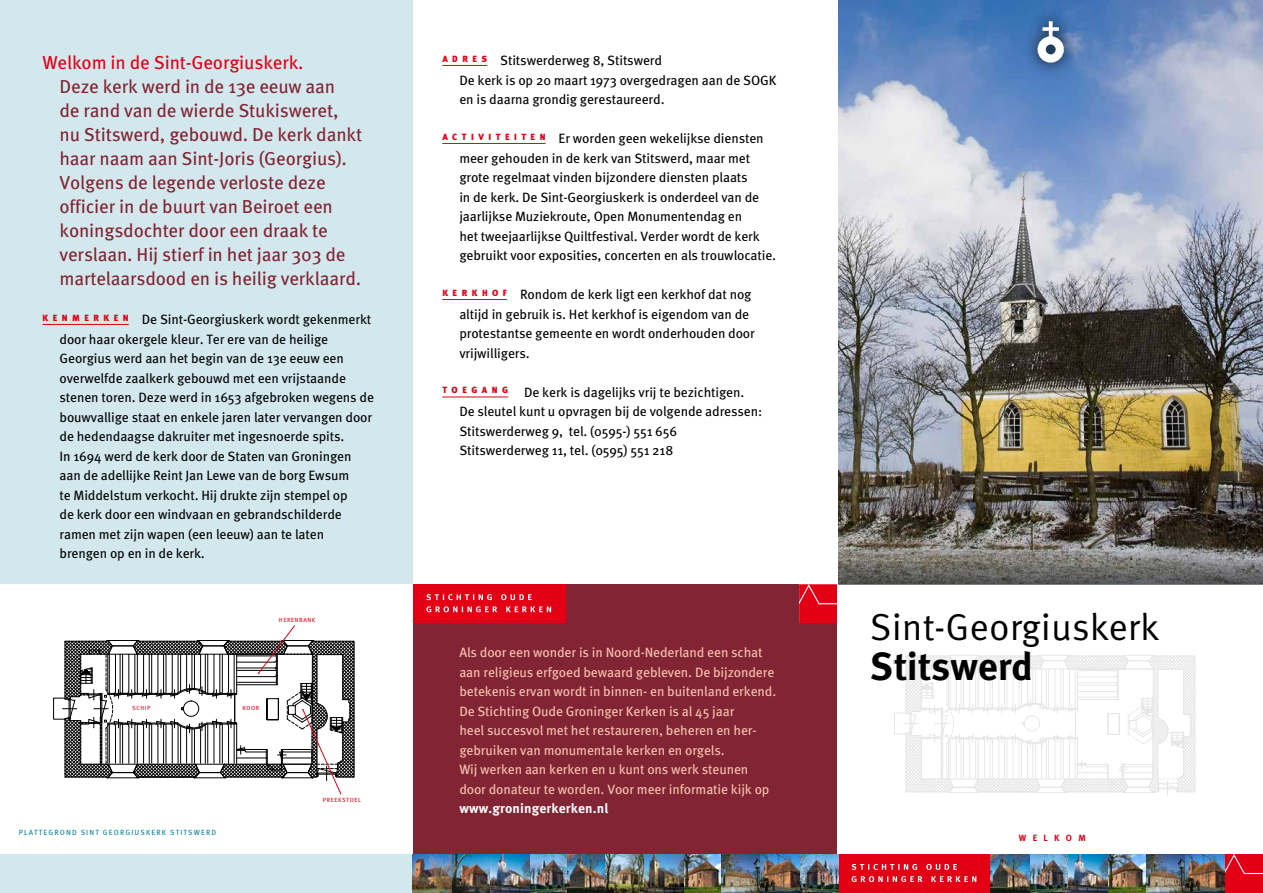
<style>
.page{position:relative;width:1263px;height:893px;background:#fff}
.page>*{position:absolute;margin:0;border:0;box-sizing:border-box;transform-origin:0 0}
.t1{font:700 39px "Meta Pro";color:#000}
.t2{font:37.5px "Meta Pro";color:#000}
.t3{font:18.75px/24px "Meta Pro";letter-spacing:-.01em;color:#812433}
.t4{font:18.75px "Meta Pro";letter-spacing:-.01em;color:#e30015}
.t5{font:13.5px/19.5px "Meta Pro";letter-spacing:-.01em;color:#000}
.t6{font:13.5px/19.5px "Meta Pro";letter-spacing:-.01em;color:#f9c4b1}
.t7{font:700 13.5px "Meta Pro";letter-spacing:.01em;color:#fff}
.t8{font:700 9px "Meta Pro";letter-spacing:.7em;color:#e30015}
.t9{font:7.5px "Meta Pro";letter-spacing:.15em;color:#00859a}
.t10{font:6px "Meta Pro";letter-spacing:.1em;color:#e30015}
</style>
<div class="page">
<div style="left:0;top:0;width:412px;height:893px;background:#d3e8ed"></div>
<div style="left:412px;top:584px;width:426px;height:270px;background:#812433"></div>
<div style="left:0;top:584px;width:412px;height:270px;background:#fff"></div>
<img style="left:838px;top:0;width:425px;height:557px">
<div style="left:413px;top:584px;width:152px;height:39px;background:#e30015"></div>
<svg style="left:426px;top:594px;width:106px;height:6px"></svg>
<svg style="left:426px;top:606px;width:125px;height:6px"></svg>
<svg style="left:799px;top:584px;width:39px;height:39px;background:#e51427"></svg>
<svg style="left:838px;top:557px;width:425px;height:27px;background:#6b6a67"></svg>
<hr style="left:43px;top:324px;width:86px;height:1px;background:#e30015">
<hr style="left:442px;top:65px;width:45px;height:1px;background:#e30015">
<hr style="left:442px;top:143px;width:104px;height:1px;background:#e30015">
<hr style="left:442px;top:299px;width:65px;height:1px;background:#e30015">
<hr style="left:442px;top:397px;width:66px;height:1px;background:#e30015">
<div style="left:53px;top:698px;width:12px;height:21px;border:1px solid #000"></div>
<svg style="left:62px;top:625px;width:293px;height:170px"></svg>
<div style="left:838px;top:854px;width:152px;height:39px;background:#e30015"></div>
<svg style="left:851px;top:864px;width:106px;height:6px"></svg>
<svg style="left:852px;top:876px;width:124px;height:6px"></svg>
<svg style="left:1224px;top:854px;width:39px;height:39px;background:#df0d21"></svg>
<img style="left:1029px;top:854px;width:39px;height:39px">
<img style="left:1107px;top:854px;width:39px;height:39px">
<img style="left:1146px;top:854px;width:39px;height:39px">
<img style="left:1185px;top:854px;width:39px;height:39px">
<img style="left:990px;top:854px;width:39px;height:39px">
<img style="left:1068px;top:854px;width:39px;height:39px">
<img style="left:530px;top:854px;width:37px;height:39px">
<img style="left:799px;top:854px;width:39px;height:39px">
<img style="left:683px;top:854px;width:39px;height:39px">
<img style="left:452px;top:854px;width:39px;height:39px">
<svg style="left:722px;top:854px;width:38px;height:39px"></svg>
<img style="left:760px;top:854px;width:39px;height:39px">
<img style="left:567px;top:854px;width:39px;height:39px">
<img style="left:413px;top:854px;width:39px;height:39px">
<svg style="left:606px;top:854px;width:38px;height:39px"></svg>
<img style="left:491px;top:854px;width:39px;height:39px">
<img style="left:644px;top:854px;width:39px;height:39px">
<div style="left:1022px;top:6px;width:57px;height:72px;background:#000;opacity:.75"></div>
<div style="left:1037px;top:36px;width:27px;height:27px;border:8px solid #fff;border-radius:50%"></div>
<svg style="left:1042px;top:21px;width:17px;height:16px"></svg>
<svg style="left:903px;top:655px;width:293px;height:140px"></svg>
<h3 class="t4" style="left:43px;top:51px;width:263px">Welkom in de Sint-Georgiuskerk.</h3>
<p class="t3" style="left:60px;top:75px;width:304px">Deze kerk werd in de 13e eeuw aan<br>de rand van de wierde Stukisweret, nu Stitswerd, gebouwd. De kerk dankt haar naam aan Sint-Joris (Georgius).<br>Volgens de legende verloste deze officier in de buurt van Beiroet een koningsdochter door een draak te verslaan. Hij stierf in het jaar 303 de martelaarsdood en is heilig verklaard.</p>
<p class="t5" style="left:60px;top:310px;width:316px;text-indent:-17px"><sup>K</sup> <sup>E</sup> <sup>N</sup> <sup>M</sup> <sup>E</sup> <sup>R</sup> <sup>K</sup> <sup>E</sup> <sup>N</sup> De Sint-Georgiuskerk wordt gekenmerkt door haar okergele kleur. Ter ere van de heilige Georgius werd aan het begin van de 13e eeuw een overwelfde zaalkerk gebouwd met een vrijstaande stenen toren. Deze werd in 1653 afgebroken wegens de bouwvallige staat en enkele jaren later vervangen door de hedendaagse dakruiter met ingesnoerde spits.<br>In 1694 werd de kerk door de Staten van Groningen aan de adellijke Reint Jan Lewe van de borg Ewsum<br>te Middelstum verkocht. Hij drukte zijn stempel op<br>de kerk door een windvaan en gebrandschilderde ramen met zijn wapen (een leeuw) aan te laten brengen op en in de kerk.</p>
<p class="t10" style="left:279px;top:616px;width:38px">HERENBANK</p>
<p class="t10" style="left:132px;top:704px;width:20px">SCHIP</p>
<p class="t10" style="left:242px;top:704px;width:18px">KOOR</p>
<p class="t9" style="left:19px;top:827px;width:199px">PLATTEGROND SINT GEORGIUSKERK STITSWERD</p>
<p class="t10" style="left:323px;top:796px;width:40px">PREEKSTOEL</p>
<p class="t5" style="left:459px;top:51px;width:319px;text-indent:-17px"><sup>A</sup> <sup>D</sup> <sup>R</sup> <sup>E</sup> <sup>S</sup> Stitswerderweg 8, Stitswerd<br>De kerk is op 20 maart 1973 overgedragen aan de SOGK en is daarna grondig gerestaureerd.</p>
<p class="t5" style="left:459px;top:129px;width:318px;text-indent:-17px"><sup>A</sup> <sup>C</sup> <sup>T</sup> <sup>I</sup> <sup>V</sup> <sup>I</sup> <sup>T</sup> <sup>E</sup> <sup>I</sup> <sup>T</sup> <sup>E</sup> <sup>N</sup> Er worden geen wekelijkse diensten meer gehouden in de kerk van Stitswerd, maar met grote regelmaat vinden bijzondere diensten plaats<br>in de kerk. De Sint-Georgiuskerk is onderdeel van de jaarlijkse Muziekroute, Open Monumentendag en<br>het tweejaarlijkse Quiltfestival. Verder wordt de kerk gebruikt voor exposities, concerten en als trouwlocatie.</p>
<p class="t5" style="left:459px;top:285px;width:297px;text-indent:-17px"><sup>K</sup> <sup>E</sup> <sup>R</sup> <sup>K</sup> <sup>H</sup> <sup>O</sup> <sup>F</sup> Rondom de kerk ligt een kerkhof dat nog altijd in gebruik is. Het kerkhof is eigendom van de protestantse gemeente en wordt onderhouden door vrijwilligers.</p>
<p class="t5" style="left:459px;top:383px;width:304px;text-indent:-17px"><sup>T</sup> <sup>O</sup> <sup>E</sup> <sup>G</sup> <sup>A</sup> <sup>N</sup> <sup>G</sup> De kerk is dagelijks vrij te bezichtigen.<br>De sleutel kunt u opvragen bij de volgende adressen:<br>Stitswerderweg 9, tel. (0595-) 551 656<br>Stitswerderweg 11, tel. (0595) 551 218</p>
<p class="t6" style="left:459px;top:643px;width:318px">Als door een wonder is in Noord-Nederland een schat aan religieus erfgoed bewaard gebleven. De bijzondere betekenis ervan wordt in binnen- en buitenland erkend.<br>De Stichting Oude Groninger Kerken is al 45 jaar<br>heel succesvol met het restaureren, beheren en her&shy;gebruiken van monumentale kerken en orgels.<br>Wij werken aan kerken en u kunt ons werk steunen door donateur te worden. Voor meer informatie kijk op</p>
<p class="t7" style="left:459px;top:800px;width:151px">www.groningerkerken.nl</p>
<h2 class="t2" style="left:870px;top:603px;width:291px">Sint-Georgiuskerk</h2>
<h1 class="t1" style="left:870px;top:642px;width:164px">Stitswerd</h1>
<p class="t8" style="left:1019px;top:832px;width:68px">WELKOM</p>
</div>
